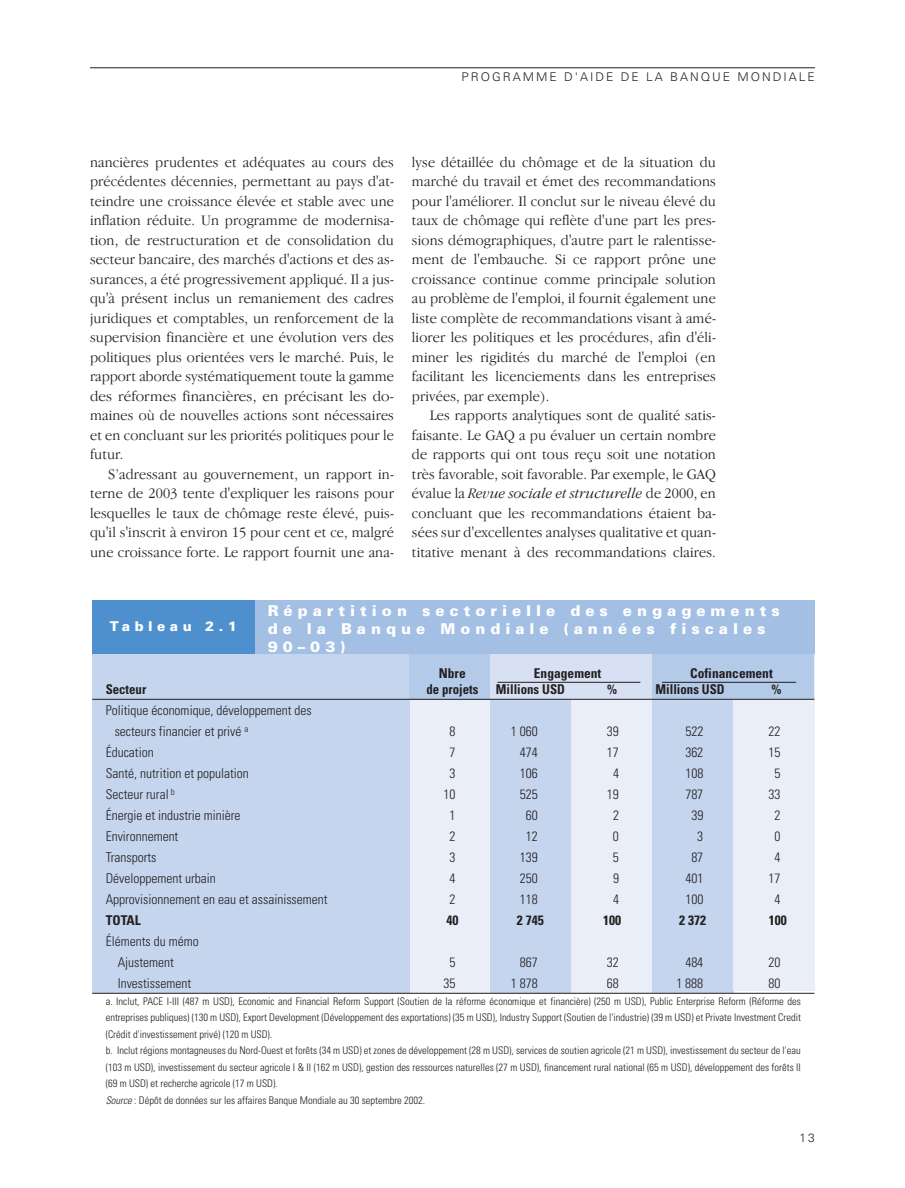
<style>
.page{position:relative;width:905px;height:1188px;background:#fff}
.page>*{position:absolute;margin:0;border:0;box-sizing:border-box;transform-origin:0 0}
.t1{font:300 15px/19.5px "Garamond IT Cby BT";letter-spacing:.01em;color:#231f20;text-align:justify;scale:.95 1}
.t2{font:900 15px/18px "Univers";letter-spacing:.335em;color:#fff}
.t3{font:300 condensed 13.5px/21px "Univers";color:#231f20}
.t4{font:700 condensed 13.5px "Univers";color:#231f20}
.t5{font:700 condensed 13.5px "Univers";color:#231f20;scale:.95 1}
.t6{font:900 13.5px "Univers";letter-spacing:.335em;color:#fff}
.t7{font:300 12px "Univers";letter-spacing:.165em;color:#231f20}
.t8{font:300 condensed 10.5px/16.5px "Univers";color:#231f20}
.s1{font-style:italic}
</style>
<div class="page">
<hr style="left:90px;top:67px;width:724px;height:1px;background:#231f20">
<div style="left:409px;top:652px;width:81px;height:341px;background:#eaeef8"></div>
<div style="left:490px;top:652px;width:81px;height:341px;background:#c5d5ee"></div>
<div style="left:571px;top:652px;width:81px;height:341px;background:#eaeef8"></div>
<div style="left:652px;top:652px;width:81px;height:341px;background:#c5d5ee"></div>
<div style="left:733px;top:652px;width:81px;height:339px;background:#eaeef8"></div>
<div style="left:92px;top:652px;width:317px;height:341px;background:#c5d5ee"></div>
<div style="left:409px;top:653px;width:81px;height:46px;background:#b4cae9"></div>
<div style="left:490px;top:653px;width:162px;height:46px;background:#d7e1f3"></div>
<div style="left:652px;top:653px;width:162px;height:46px;background:#b4cae9"></div>
<hr style="left:92px;top:699px;width:722px;height:1px;background:#231f20">
<hr style="left:92px;top:993px;width:722px;height:1px;background:#231f20">
<div style="left:92px;top:600px;width:722px;height:54px;background:#a3bfe4"></div>
<div style="left:92px;top:600px;width:162px;height:54px;background:#4d90cd"></div>
<hr style="left:497px;top:682px;width:143px;height:1px;background:#231f20">
<hr style="left:662px;top:682px;width:134px;height:1px;background:#231f20">
<p class="t7" style="left:461px;top:72px;width:355px">PROGRAMME D'AIDE DE LA BANQUE MONDIALE</p>
<p class="t1" style="left:90px;top:153px;width:321px">nancières prudentes et adéquates au cours des précédentes décennies, permettant au pays d'at&shy;teindre une croissance élevée et stable avec une inflation réduite. Un programme de modernisa&shy;tion, de restructuration et de consolidation du secteur bancaire, des marchés d'actions et des as&shy;surances, a été progressivement appliqué. Il a jus&shy;qu'à présent inclus un remaniement des cadres juridiques et comptables, un renforcement de la supervision financière et une évolution vers des politiques plus orientées vers le marché. Puis, le rapport aborde systématiquement toute la gamme des réformes financières, en précisant les do&shy;maines où de nouvelles actions sont nécessaires et en concluant sur les priorités politiques pour le futur.</p>
<p class="t1" style="left:90px;top:465px;width:321px;text-indent:18px">S’adressant au gouvernement, un rapport in&shy;terne de 2003 tente d'expliquer les raisons pour lesquelles le taux de chômage reste élevé, puis&shy;qu'il s'inscrit à environ 15 pour cent et ce, malgré une croissance forte. Le rapport fournit une ana-</p>
<p class="t1" style="left:412px;top:153px;width:321px">lyse détaillée du chômage et de la situation du marché du travail et émet des recommandations pour l'améliorer. Il conclut sur le niveau élevé du taux de chômage qui reflète d'une part les pres&shy;sions démographiques, d'autre part le ralentisse&shy;ment de l'embauche. Si ce rapport prône une croissance continue comme principale solution au problème de l'emploi, il fournit également une liste complète de recommandations visant à amé&shy;liorer les politiques et les procédures, afin d'éli&shy;miner les rigidités du marché de l'emploi (en facilitant les licenciements dans les entreprises privées, par exemple).</p>
<p class="t1" style="left:412px;top:407px;width:321px;text-indent:18px">Les rapports analytiques sont de qualité satis&shy;faisante. Le GAQ a pu évaluer un certain nombre de rapports qui ont tous reçu soit une notation très favorable, soit favorable. Par exemple, le GAQ évalue la <span class="s1">Revue sociale et structurelle</span> de 2000, en concluant que les recommandations étaient ba&shy;sées sur d'excellentes analyses qualitative et quan&shy;titative menant à des recommandations claires.</p>
<p class="t6" style="left:110px;top:621px;width:129px">Tableau 2.1</p>
<p class="t2" style="left:268px;top:603px;width:513px">Répartition sectorielle des engagements de la Banque Mondiale (années fiscales<br>90–03)</p>
<p class="t4" style="left:439px;top:668px;width:28px">Nbre</p>
<p class="t4" style="left:534px;top:668px;width:69px">Engagement</p>
<p class="t4" style="left:690px;top:668px;width:84px">Cofinancement</p>
<p class="t5" style="left:106px;top:685px;width:44px">Secteur</p>
<p class="t5" style="left:426px;top:685px;width:56px">de projets</p>
<p class="t5" style="left:496px;top:685px;width:74px">Millions USD</p>
<p class="t5" style="left:607px;top:685px;width:12px">%</p>
<p class="t5" style="left:655px;top:685px;width:74px">Millions USD</p>
<p class="t5" style="left:771px;top:685px;width:12px">%</p>
<p class="t3" style="left:115px;top:702px;width:199px;text-indent:-9px">Politique économique, développement des secteurs financier et privé <sup>a</sup></p>
<p class="t3" style="left:449px;top:723px;width:7px">8</p>
<p class="t3" style="left:511px;top:723px;width:28px">1 060</p>
<p class="t3" style="left:607px;top:723px;width:13px">39</p>
<p class="t3" style="left:685px;top:723px;width:19px">522</p>
<p class="t3" style="left:768px;top:723px;width:13px">22</p>
<p class="t3" style="left:106px;top:744px;width:49px">Éducation</p>
<p class="t3" style="left:449px;top:744px;width:7px">7</p>
<p class="t3" style="left:520px;top:744px;width:19px">474</p>
<p class="t3" style="left:607px;top:744px;width:13px">17</p>
<p class="t3" style="left:685px;top:744px;width:19px">362</p>
<p class="t3" style="left:768px;top:744px;width:13px">15</p>
<p class="t3" style="left:106px;top:765px;width:145px">Santé, nutrition et population</p>
<p class="t3" style="left:449px;top:765px;width:7px">3</p>
<p class="t3" style="left:520px;top:765px;width:19px">106</p>
<p class="t3" style="left:613px;top:765px;width:7px">4</p>
<p class="t3" style="left:685px;top:765px;width:19px">108</p>
<p class="t3" style="left:774px;top:765px;width:7px">5</p>
<p class="t3" style="left:106px;top:786px;width:70px">Secteur rural <sup>b</sup></p>
<p class="t3" style="left:443px;top:786px;width:13px">10</p>
<p class="t3" style="left:520px;top:786px;width:19px">525</p>
<p class="t3" style="left:607px;top:786px;width:13px">19</p>
<p class="t3" style="left:685px;top:786px;width:19px">787</p>
<p class="t3" style="left:768px;top:786px;width:13px">33</p>
<p class="t3" style="left:106px;top:807px;width:136px">Énergie et industrie minière</p>
<p class="t3" style="left:449px;top:807px;width:7px">1</p>
<p class="t3" style="left:526px;top:807px;width:13px">60</p>
<p class="t3" style="left:613px;top:807px;width:7px">2</p>
<p class="t3" style="left:691px;top:807px;width:13px">39</p>
<p class="t3" style="left:774px;top:807px;width:7px">2</p>
<p class="t3" style="left:106px;top:828px;width:74px">Environnement</p>
<p class="t3" style="left:449px;top:828px;width:7px">2</p>
<p class="t3" style="left:526px;top:828px;width:13px">12</p>
<p class="t3" style="left:613px;top:828px;width:7px">0</p>
<p class="t3" style="left:697px;top:828px;width:7px">3</p>
<p class="t3" style="left:774px;top:828px;width:7px">0</p>
<p class="t3" style="left:106px;top:849px;width:52px">Transports</p>
<p class="t3" style="left:449px;top:849px;width:7px">3</p>
<p class="t3" style="left:520px;top:849px;width:19px">139</p>
<p class="t3" style="left:613px;top:849px;width:7px">5</p>
<p class="t3" style="left:691px;top:849px;width:13px">87</p>
<p class="t3" style="left:774px;top:849px;width:7px">4</p>
<p class="t3" style="left:106px;top:870px;width:112px">Développement urbain</p>
<p class="t3" style="left:449px;top:870px;width:7px">4</p>
<p class="t3" style="left:520px;top:870px;width:19px">250</p>
<p class="t3" style="left:613px;top:870px;width:7px">9</p>
<p class="t3" style="left:685px;top:870px;width:19px">401</p>
<p class="t3" style="left:768px;top:870px;width:13px">17</p>
<p class="t3" style="left:106px;top:891px;width:223px">Approvisionnement en eau et assainissement</p>
<p class="t3" style="left:449px;top:891px;width:7px">2</p>
<p class="t3" style="left:520px;top:891px;width:19px">118</p>
<p class="t3" style="left:613px;top:891px;width:7px">4</p>
<p class="t3" style="left:685px;top:891px;width:19px">100</p>
<p class="t3" style="left:774px;top:891px;width:7px">4</p>
<p class="t4" style="left:106px;top:916px;width:37px">TOTAL</p>
<p class="t4" style="left:446px;top:916px;width:13px">40</p>
<p class="t4" style="left:517px;top:916px;width:28px">2 745</p>
<p class="t4" style="left:603px;top:916px;width:19px">100</p>
<p class="t4" style="left:679px;top:916px;width:28px">2 372</p>
<p class="t4" style="left:768px;top:916px;width:19px">100</p>
<p class="t3" style="left:118px;top:933px;width:82px;text-indent:-12px">Éléments du mémo<br>Ajustement</p>
<p class="t3" style="left:449px;top:954px;width:7px">5</p>
<p class="t3" style="left:520px;top:954px;width:19px">867</p>
<p class="t3" style="left:607px;top:954px;width:13px">32</p>
<p class="t3" style="left:685px;top:954px;width:19px">484</p>
<p class="t3" style="left:768px;top:954px;width:13px">20</p>
<p class="t3" style="left:118px;top:975px;width:75px">Investissement</p>
<p class="t3" style="left:443px;top:975px;width:13px">35</p>
<p class="t3" style="left:511px;top:975px;width:28px">1 878</p>
<p class="t3" style="left:607px;top:975px;width:13px">68</p>
<p class="t3" style="left:676px;top:975px;width:28px">1 888</p>
<p class="t3" style="left:768px;top:975px;width:13px">80</p>
<p class="t8" style="left:106px;top:994px;width:696px">a. Inclut, PACE I-III (487 m USD), Economic and Financial Reform Support (Soutien de la réforme économique et financière) (250 m USD), Public Enterprise Reform (Réforme des entreprises publiques) (130 m USD), Export Development (Développement des exportations) (35 m USD), Industry Support (Soutien de l'industrie) (39 m USD) et Private Investment Credit (Crédit d'investissement privé) (120 m USD).<br>b. Inclut régions montagneuses du Nord-Ouest et forêts (34 m USD) et zones de développement (28 m USD), services de soutien agricole (21 m USD), investissement du secteur de l'eau (103 m USD), investissement du secteur agricole I &amp; II (162 m USD), gestion des ressources naturelles (27 m USD), financement rural national (65 m USD), développement des forêts II (69 m USD) et recherche agricole (17 m USD).<br><span class="s1">Source</span> : Dépôt de données sur les affaires Banque Mondiale au 30 septembre 2002.</p>
<p class="t7" style="left:799px;top:1133px;width:17px">13</p>
</div>
